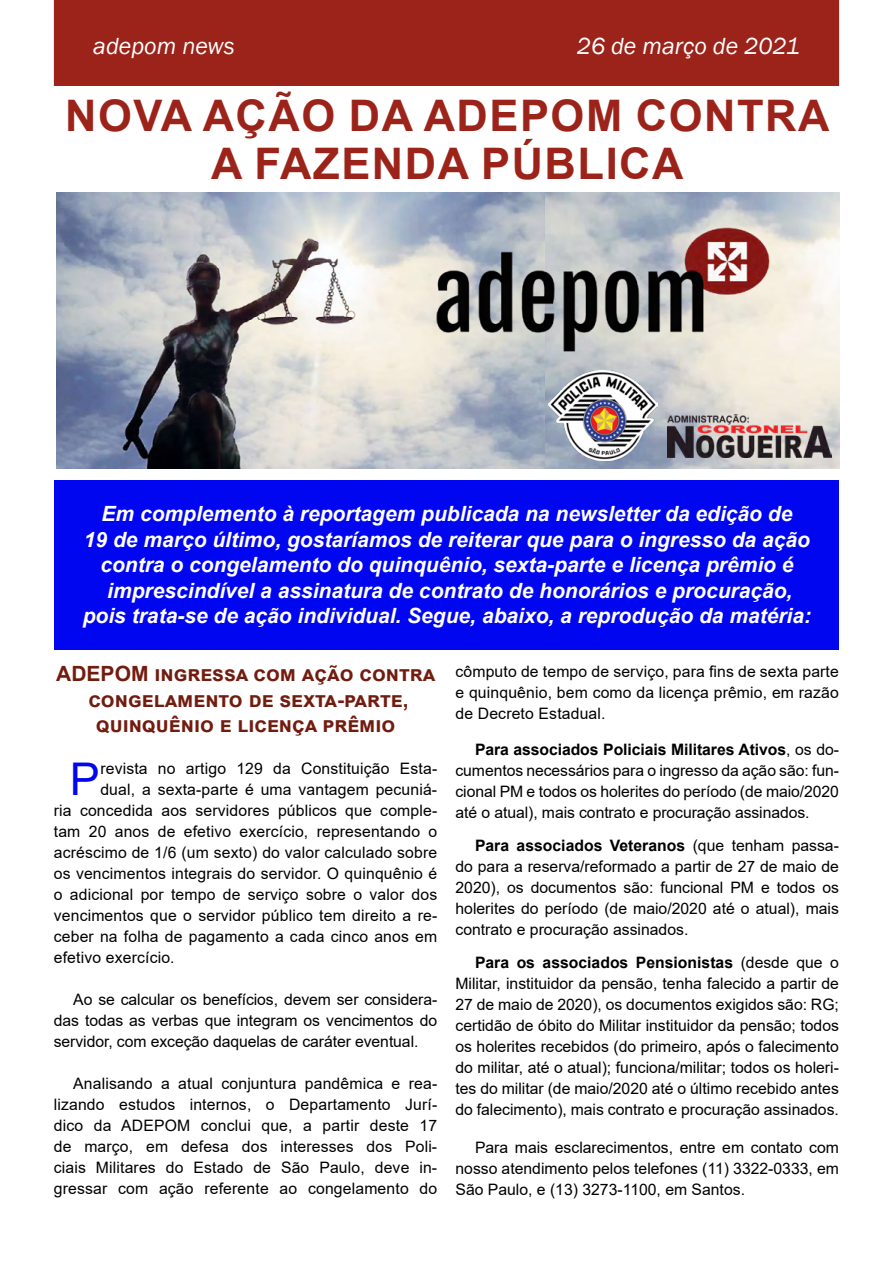
<style>
.page{position:relative;width:893px;height:1263px;background:#fff}
.page>*{position:absolute;margin:0;border:0;box-sizing:border-box;transform-origin:0 0}
.t1{font:45.15px "Arial";color:#0006f0}
.t2{font:700 43.5px/48px "Arial";letter-spacing:.035em;color:#9c2319;text-align:center}
.t3{font:italic 24px "Franklin Gothic";color:#fff}
.t4{font:italic 700 21px/25.5px "Arial";color:#fff;text-align:center}
.t5{font:700 21px/25.5px "Arial";color:#721c0f;text-align:center}
.t6{font:15.75px/21px "Arial";letter-spacing:.01em;color:#000;text-align:justify}
.s1{font-weight:700}
</style>
<div class="page">
<div style="left:54px;top:0;width:785px;height:85px;background:#9c2319"></div>
<div style="left:54px;top:0;width:785px;height:86px;border:1px solid #9c2319"></div>
<div style="left:55px;top:480px;width:784px;height:169px;background:#0006f0"></div>
<img style="left:56px;top:192px;width:490px;height:276px">
<img style="left:355px;top:193px;width:484px;height:180px">
<img style="left:667px;top:414px;width:165px;height:44px">
<img style="left:549px;top:371px;width:109px;height:90px">
<h3 class="t3" style="left:93px;top:31px;width:143px">adepom news</h3>
<h3 class="t3" style="left:577px;top:31px;width:224px">26 de março de 2021</h3>
<h2 class="t2" style="left:65px;top:92px;width:766px">NOVA AÇÃO DA ADEPOM CONTRA<br>A FAZENDA PÚBLICA</h2>
<p class="t4" style="left:83px;top:501px;width:730px">Em complemento à reportagem publicada na newsletter da edição de<br>19 de março último, gostaríamos de reiterar que para o ingresso da ação contra o congelamento do quinquênio, sexta-parte e licença prêmio é imprescindível a assinatura de contrato de honorários e procuração, pois trata-se de ação individual. Segue, abaixo, a reprodução da matéria:</p>
<h3 class="t5" style="left:56px;top:661px;width:380px">ADEPOM ingressa com ação contra congelamento de sexta-parte, quinquênio e licença prêmio</h3>
<h1 class="t1" style="left:70px;top:748px;width:32px">P</h1>
<p class="t6" style="left:100px;top:758px;width:338px">revista no artigo 129 da Constituição Esta-</p>
<p class="t6" style="left:100px;top:779px;width:338px">dual, a sexta-parte é uma vantagem pecuniá-</p>
<p class="t6" style="left:54px;top:800px;width:385px">ria concedida aos servidores públicos que comple-</p>
<p class="t6" style="left:54px;top:821px;width:385px">tam 20 anos de efetivo exercício, representando o</p>
<p class="t6" style="left:54px;top:842px;width:385px">acréscimo de 1/6 (um sexto) do valor calculado sobre</p>
<p class="t6" style="left:54px;top:863px;width:385px">os vencimentos integrais do servidor. O quinquênio é</p>
<p class="t6" style="left:54px;top:884px;width:385px">o adicional por tempo de serviço sobre o valor dos</p>
<p class="t6" style="left:54px;top:905px;width:385px">vencimentos que o servidor público tem direito a re-</p>
<p class="t6" style="left:54px;top:926px;width:385px">ceber na folha de pagamento a cada cinco anos em</p>
<p class="t6" style="left:54px;top:947px;width:122px">efetivo exercício.</p>
<p class="t6" style="left:54px;top:989px;width:385px;text-indent:19px">Ao se calcular os benefícios, devem ser considera&shy;das todas as verbas que integram os vencimentos do servidor, com exceção daquelas de caráter eventual.</p>
<p class="t6" style="left:54px;top:1073px;width:385px;text-indent:19px">Analisando a atual conjuntura pandêmica e rea&shy;lizando estudos internos, o Departamento Jurí&shy;dico da ADEPOM conclui que, a partir deste 17 de março, em defesa dos interesses dos Poli&shy;ciais Militares do Estado de São Paulo, deve in&shy;gressar com ação referente ao congelamento do</p>
<p class="t6" style="left:455px;top:661px;width:385px">cômputo de tempo de serviço, para fins de sexta parte e quinquênio, bem como da licença prêmio, em razão de Decreto Estadual.</p>
<p class="t6" style="left:455px;top:739px;width:385px;text-indent:19px"><span class="s1">Para associados Policiais Militares Ativos</span>, os do&shy;cumentos necessários para o ingresso da ação são: fun&shy;cional PM e todos os holerites do período (de maio/2020 até o atual), mais contrato e procuração assinados.</p>
<p class="t6" style="left:455px;top:835px;width:385px;text-indent:19px"><span class="s1">Para associados Veteranos</span> (que tenham passa&shy;do para a reserva/reformado a partir de 27 de maio de 2020), os documentos são: funcional PM e todos os holerites do período (de maio/2020 até o atual), mais contrato e procuração assinados.</p>
<p class="t6" style="left:455px;top:952px;width:385px;text-indent:19px"><span class="s1">Para os associados Pensionistas</span> (desde que o Militar, instituidor da pensão, tenha falecido a partir de 27 de maio de 2020), os documentos exigidos são: RG; certidão de óbito do Militar instituidor da pensão; todos os holerites recebidos (do primeiro, após o falecimento do militar, até o atual); funciona/militar; todos os holeri&shy;tes do militar (de maio/2020 até o último recebido antes do falecimento), mais contrato e procuração assinados.</p>
<p class="t6" style="left:455px;top:1137px;width:385px;text-indent:19px">Para mais esclarecimentos, entre em contato com nosso atendimento pelos telefones (11) 3322-0333, em São Paulo, e (13) 3273-1100, em Santos.</p>
</div>
